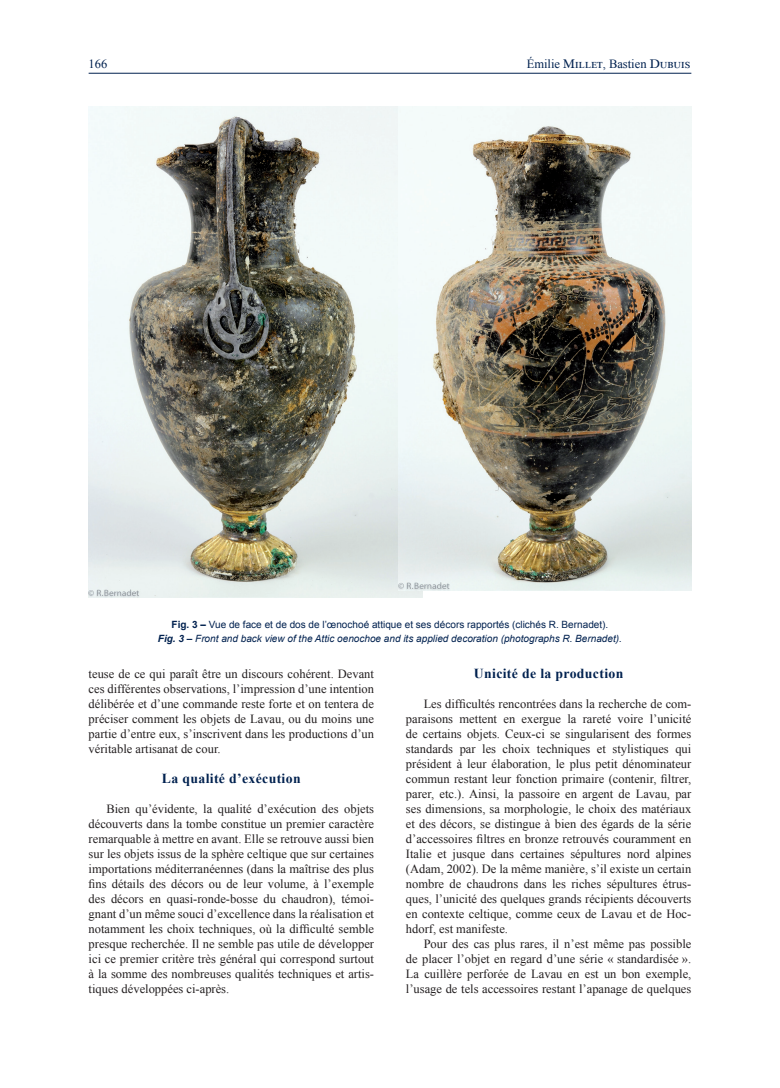
<style>
.page{position:relative;width:780px;height:1088px;background:#fff}
.page>*{position:absolute;margin:0;border:0;box-sizing:border-box;transform-origin:0 0}
.Titre2{font:700 13.75px "Times New Roman";letter-spacing:.025em;color:#00214f}
._0_Txt_baz{font:12.5px/15px "Times New Roman";color:#231f20;text-align:justify}
._1_Txt_baz_lettrine{font:12.5px/15px "Times New Roman";color:#231f20;text-align:justify}
.t1{font:12.5px "Times New Roman";color:#00214f}
.Figures{font:italic 10px "Arial";color:#00214f}
.Figures-2{font:10px "Arial";color:#00214f}
.s1{font-family:"Times Ten Roman SC"}
.s2{font-weight:700}
</style>
<div class="page">
<hr style="left:89px;top:73px;width:602px;height:1px;background:#00214f">
<img style="left:89px;top:106px;width:333px;height:492px">
<img style="left:398px;top:106px;width:293px;height:484px">
<p class="t1" style="left:89px;top:55px;width:20px">166</p>
<p class="t1" style="left:526px;top:55px;width:165px">Émilie <span class="s1">Millet</span>, Bastien <span class="s1">Dubuis</span></p>
<p class="Figures-2" style="left:171px;top:618px;width:438px"><span class="s2">Fig. 3 –</span> Vue de face et de dos de l’œnochoé attique et ses décors rapportés (clichés R. Bernadet).</p>
<p class="Figures" style="left:158px;top:632px;width:465px"><span class="s2">Fig. 3 –</span> Front and back view of the Attic oenochoe and its applied decoration (photographs R. Bernadet).</p>
<p class="_1_Txt_baz_lettrine" style="left:89px;top:666px;width:287px">teuse de ce qui paraît être un discours cohérent. Devant ces différentes observations, l’impression d’une intention délibérée et d’une commande reste forte et on tentera de préciser comment les objets de Lavau, ou du moins une partie d’entre eux, s’inscrivent dans les productions d’un véritable artisanat de cour.</p>
<p class="Titre2" style="left:162px;top:769px;width:140px">La qualité d’exécution</p>
<p class="_0_Txt_baz" style="left:89px;top:801px;width:287px;text-indent:18px">Bien qu’évidente, la qualité d’exécution des objets découverts dans la tombe constitue un premier caractère remarquable à mettre en avant. Elle se retrouve aussi bien sur les objets issus de la sphère celtique que sur certaines importations méditerranéennes (dans la maîtrise des plus fins détails des décors ou de leur volume, à l’exemple des décors en quasi-ronde-bosse du chaudron), témoi&shy;gnant d’un même souci d’excellence dans la réalisation et notamment les choix techniques, où la difficulté semble presque recherchée. Il ne semble pas utile de développer ici ce premier critère très général qui correspond surtout à la somme des nombreuses qualités techniques et artis&shy;tiques développées ci-après.</p>
<p class="Titre2" style="left:474px;top:664px;width:151px">Unicité de la production</p>
<p class="_0_Txt_baz" style="left:406px;top:696px;width:287px;text-indent:18px">Les difficultés rencontrées dans la recherche de com&shy;paraisons mettent en exergue la rareté voire l’unicité de certains objets. Ceux-ci se singularisent des formes standards par les choix techniques et stylistiques qui président à leur élaboration, le plus petit dénominateur commun restant leur fonction primaire (contenir, filtrer, parer, etc.). Ainsi, la passoire en argent de Lavau, par ses dimensions, sa morphologie, le choix des matériaux et des décors, se distingue à bien des égards de la série d’accessoires filtres en bronze retrouvés couramment en Italie et jusque dans certaines sépultures nord alpines (Adam, 2002). De la même manière, s’il existe un certain nombre de chaudrons dans les riches sépultures étrus&shy;ques, l’unicité des quelques grands récipients découverts en contexte celtique, comme ceux de Lavau et de Hoc&shy;hdorf, est manifeste.</p>
<p class="_0_Txt_baz" style="left:406px;top:936px;width:287px;text-indent:18px">Pour des cas plus rares, il n’est même pas possible de placer l’objet en regard d’une série « standardisée ».<br>La cuillère perforée de Lavau en est un bon exemple, l’usage de tels accessoires restant l’apanage de quelques</p>
</div>
